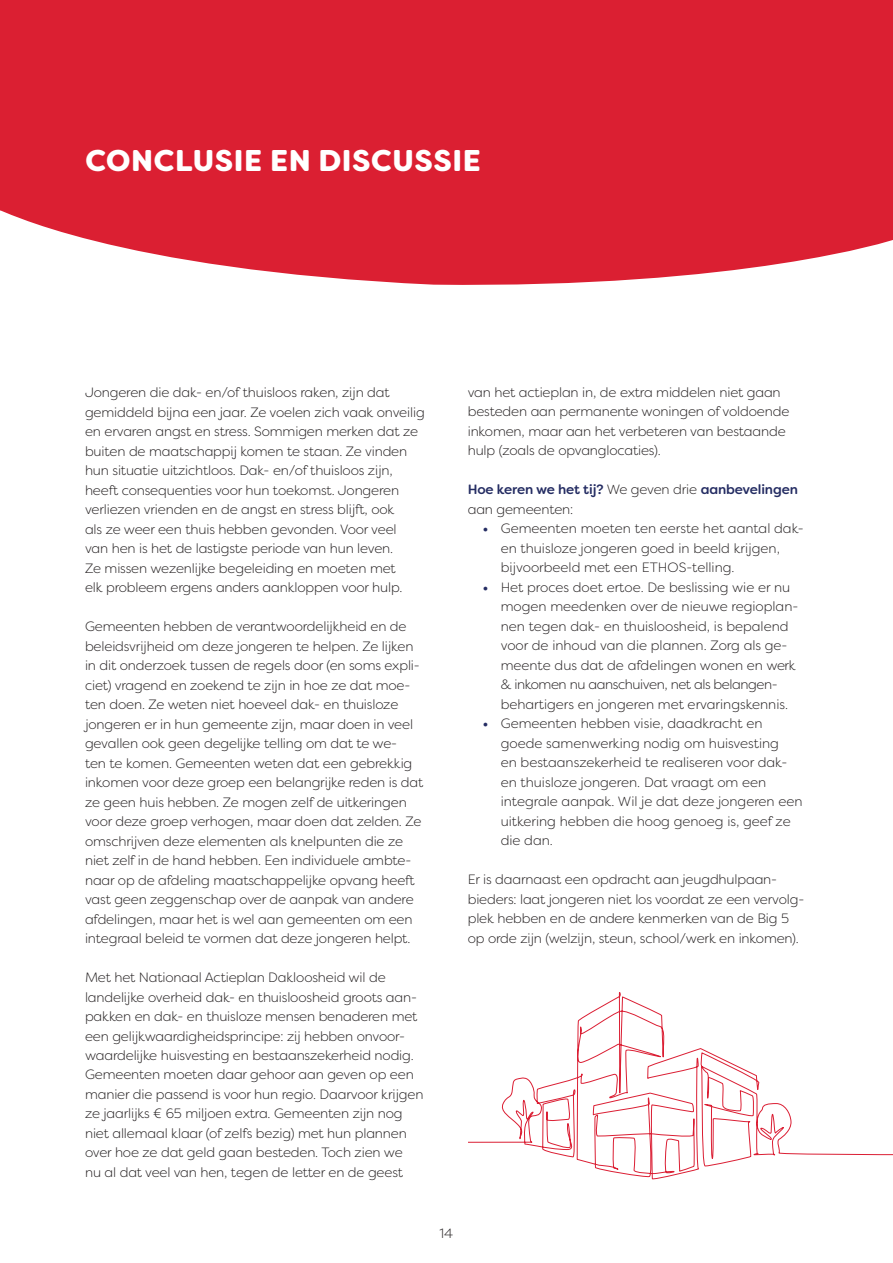
<style>
.page{position:relative;width:893px;height:1263px;background:#fff}
.page>*{position:absolute;margin:0;border:0;box-sizing:border-box;transform-origin:0 0}
.t1{font:900 30px "Filson Soft";letter-spacing:.02em;color:#fff}
.t2{font:300 13.5px/19.5px "Filson Soft";letter-spacing:-.01em;color:#231f20}
.t3{font:500 13.5px/19.5px "Filson Soft";letter-spacing:-.01em;color:#252d63}
.s1{font-weight:300;color:#231f20}
.s2{font-weight:700;color:#252d63}
</style>
<div class="page">
<div style="left:0;top:0;width:893px;height:285px;background:#db1f32"></div>
<svg style="left:469px;top:992px;width:424px;height:188px"></svg>
<h1 class="t1" style="left:85px;top:141px;width:397px">CONCLUSIE EN DISCUSSIE</h1>
<p class="t2" style="left:85px;top:382px;width:341px">Jongeren die dak- en/of thuisloos raken, zijn dat gemiddeld bijna een jaar. Ze voelen zich vaak onveilig en ervaren angst en stress. Sommigen merken dat ze buiten de maatschappij komen te staan. Ze vinden hun situatie uitzichtloos. Dak- en/of thuisloos zijn, heeft consequenties voor hun toekomst. Jongeren verliezen vrienden en de angst en stress blijft, ook<br>als ze weer een thuis hebben gevonden. Voor veel<br>van hen is het de lastigste periode van hun leven.<br>Ze missen wezenlijke begeleiding en moeten met<br>elk probleem ergens anders aankloppen voor hulp.</p>
<p class="t2" style="left:85px;top:616px;width:340px">Gemeenten hebben de verantwoordelijkheid en de beleidsvrijheid om deze jongeren te helpen. Ze lijken in dit onderzoek tussen de regels door (en soms expli&shy;ciet) vragend en zoekend te zijn in hoe ze dat moe&shy;ten doen. Ze weten niet hoeveel dak- en thuisloze jongeren er in hun gemeente zijn, maar doen in veel gevallen ook geen degelijke telling om dat te we-<br>ten te komen. Gemeenten weten dat een gebrekkig inkomen voor deze groep een belangrijke reden is dat ze geen huis hebben. Ze mogen zelf de uitkeringen voor deze groep verhogen, maar doen dat zelden. Ze omschrijven deze elementen als knelpunten die ze niet zelf in de hand hebben. Een individuele ambte&shy;naar op de afdeling maatschappelijke opvang heeft vast geen zeggenschap over de aanpak van andere afdelingen, maar het is wel aan gemeenten om een integraal beleid te vormen dat deze jongeren helpt.</p>
<p class="t2" style="left:85px;top:967px;width:340px">Met het Nationaal Actieplan Dakloosheid wil de landelijke overheid dak- en thuisloosheid groots aan&shy;pakken en dak- en thuisloze mensen benaderen met een gelijkwaardigheidsprincipe: zij hebben onvoor&shy;waardelijke huisvesting en bestaanszekerheid nodig.<br>Gemeenten moeten daar gehoor aan geven op een manier die passend is voor hun regio. Daarvoor krijgen ze jaarlijks € 65 miljoen extra. Gemeenten zijn nog niet allemaal klaar (of zelfs bezig) met hun plannen over hoe ze dat geld gaan besteden. Toch zien we<br>nu al dat veel van hen, tegen de letter en de geest</p>
<p class="t2" style="left:468px;top:382px;width:323px">van het actieplan in, de extra middelen niet gaan besteden aan permanente woningen of voldoende inkomen, maar aan het verbeteren van bestaande hulp (zoals de opvanglocaties).</p>
<p class="t3" style="left:468px;top:480px;width:332px">Hoe keren we het tij? <span class="s1">We geven drie</span> aanbevelingen <span class="s1">aan gemeenten:</span></p>
<p class="t2" style="left:501px;top:519px;width:305px;text-indent:-18px"><span class="s2">•</span> Gemeenten moeten ten eerste het aantal dak&shy;en thuisloze jongeren goed in beeld krijgen, bijvoorbeeld met een ETHOS-telling.</p>
<p class="t2" style="left:501px;top:577px;width:299px;text-indent:-18px"><span class="s2">•</span> Het proces doet ertoe. De beslissing wie er nu mogen meedenken over de nieuwe regioplan&shy;nen tegen dak- en thuisloosheid, is bepalend voor de inhoud van die plannen. Zorg als ge&shy;meente dus dat de afdelingen wonen en werk &amp; inkomen nu aanschuiven, net als belangen&shy;behartigers en jongeren met ervaringskennis.</p>
<p class="t2" style="left:501px;top:714px;width:303px;text-indent:-18px"><span class="s2">•</span> Gemeenten hebben visie, daadkracht en goede samenwerking nodig om huisvesting<br>en bestaanszekerheid te realiseren voor dak&shy;en thuisloze jongeren. Dat vraagt om een integrale aanpak. Wil je dat deze jongeren een uitkering hebben die hoog genoeg is, geef ze die dan.</p>
<p class="t2" style="left:468px;top:870px;width:338px">Er is daarnaast een opdracht aan jeugdhulpaan&shy;bieders: laat jongeren niet los voordat ze een vervolg&shy;plek hebben en de andere kenmerken van de Big 5 op orde zijn (welzijn, steun, school/werk en inkomen).</p>
<p class="t2" style="left:440px;top:1224px;width:15px">14</p>
</div>
